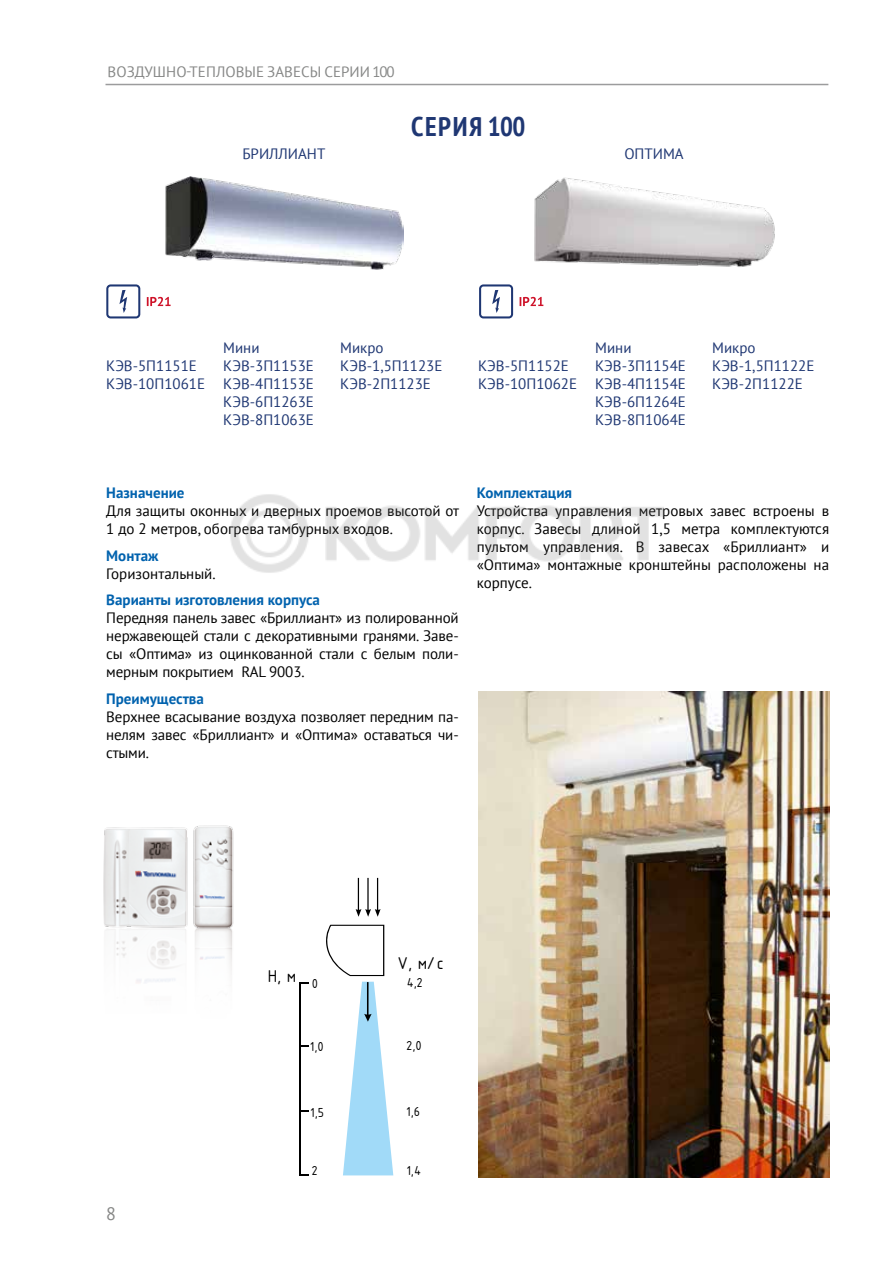
<style>
.page{position:relative;width:893px;height:1263px;background:#fff}
.page>*{position:absolute;margin:0;border:0;box-sizing:border-box;transform-origin:0 0}
.t1{font:700 condensed 27px "PT Sans";letter-spacing:.06em;color:#1f3773}
.t2{font:18px "PT Sans";color:#868786}
.t3{font:16.65px "GOST Common";color:#000}
.t4{font:15px/18px "PT Sans";letter-spacing:-.005em;color:#000;text-align:justify}
.t5{font:15px/18px "PT Sans";color:#1f3773}
.t6{font:700 15px "PT Sans";color:#0062ae}
.t7{font:15px "PT Sans";letter-spacing:.005em;color:#868786}
.t8{font:12.6px "GOST Common";color:#000}
</style>
<div class="page">
<hr style="left:105px;top:84px;width:723px;height:1px;background:#9c9c9d">
<img style="left:114px;top:931px;width:118px;height:52px">
<img style="left:103px;top:825px;width:131px;height:106px">
<svg style="left:106px;top:284px;width:34px;height:34px"></svg>
<svg style="left:147px;top:297px;width:24px;height:9px"></svg>
<svg style="left:479px;top:284px;width:34px;height:34px"></svg>
<svg style="left:520px;top:297px;width:23px;height:9px"></svg>
<img style="left:534px;top:177px;width:241px;height:90px">
<img style="left:165px;top:176px;width:238px;height:94px">
<svg style="left:326px;top:925px;width:58px;height:51px"></svg>
<svg style="left:356px;top:878px;width:25px;height:39px"></svg>
<svg style="left:301px;top:1045px;width:8px;height:2px"></svg>
<hr style="left:299px;top:982px;width:2px;height:193px;background:#000">
<svg style="left:301px;top:1110px;width:8px;height:2px"></svg>
<svg style="left:343px;top:982px;width:50px;height:193px"></svg>
<img style="left:478px;top:692px;width:351px;height:486px">
<img style="left:230px;top:494px;width:434px;height:79px">
<p class="t7" style="left:108px;top:62px;width:289px">ВОЗДУШНО-ТЕПЛОВЫЕ ЗАВЕСЫ СЕРИИ 100</p>
<h1 class="t1" style="left:411px;top:108px;width:116px">СЕРИЯ 100</h1>
<p class="t5" style="left:242px;top:145px;width:84px">БРИЛЛИАНТ</p>
<p class="t5" style="left:624px;top:145px;width:61px">ОПТИМА</p>
<p class="t5" style="left:106px;top:356px;width:100px">КЭВ-5П1151Е<br>КЭВ-10П1061Е</p>
<p class="t5" style="left:223px;top:338px;width:92px">Мини<br>КЭВ-3П1153Е<br>КЭВ-4П1153Е<br>КЭВ-6П1263Е<br>КЭВ-8П1063Е</p>
<p class="t5" style="left:340px;top:338px;width:104px">Микро<br>КЭВ-1,5П1123Е<br>КЭВ-2П1123Е</p>
<p class="t5" style="left:478px;top:356px;width:100px">КЭВ-5П1152Е<br>КЭВ-10П1062Е</p>
<p class="t5" style="left:595px;top:338px;width:92px">Мини<br>КЭВ-3П1154Е<br>КЭВ-4П1154Е<br>КЭВ-6П1264Е<br>КЭВ-8П1064Е</p>
<p class="t5" style="left:712px;top:338px;width:104px">Микро<br>КЭВ-1,5П1122Е<br>КЭВ-2П1122Е</p>
<p class="t6" style="left:106px;top:483px;width:80px">Назначение</p>
<p class="t4" style="left:106px;top:501px;width:354px">Для защиты оконных и дверных проемов высотой от<br>1 до 2 метров, обогрева тамбурных входов.</p>
<p class="t6" style="left:106px;top:545px;width:54px">Монтаж</p>
<p class="t4" style="left:106px;top:564px;width:111px">Горизонтальный.</p>
<p class="t6" style="left:106px;top:590px;width:215px">Варианты изготовления корпуса</p>
<p class="t4" style="left:106px;top:608px;width:354px">Передняя панель завес «Бриллиант» из полированной нержавеющей стали с декоративными гранями. Заве&shy;сы «Оптима» из оцинкованной стали с белым поли&shy;мерным покрытием RAL 9003.</p>
<p class="t6" style="left:106px;top:688px;width:99px">Преимущества</p>
<p class="t4" style="left:106px;top:707px;width:354px">Верхнее всасывание воздуха позволяет передним па&shy;нелям завес «Бриллиант» и «Оптима» оставаться чи&shy;стыми.</p>
<p class="t6" style="left:477px;top:483px;width:97px">Комплектация</p>
<p class="t4" style="left:477px;top:501px;width:354px">Устройства управления метровых завес встроены в корпус. Завесы длиной 1,5 метра комплектуются пультом управления. В завесах «Бриллиант» и «Оптима» монтажные кронштейны расположены на корпусе.</p>
<p class="t2" style="left:106px;top:1202px;width:11px">8</p>
<p class="t3" style="left:268px;top:970px;width:30px">H, м</p>
<p class="t8" style="left:312px;top:979px;width:8px">0</p>
<p class="t3" style="left:397px;top:957px;width:48px">V, м/с</p>
<p class="t8" style="left:407px;top:978px;width:17px">4 2,</p>
<p class="t8" style="left:310px;top:1042px;width:15px">1,0</p>
<p class="t8" style="left:406px;top:1041px;width:17px">2,0</p>
<p class="t8" style="left:310px;top:1107px;width:15px">1,5</p>
<p class="t8" style="left:406px;top:1107px;width:15px">1,6</p>
<p class="t8" style="left:312px;top:1166px;width:8px">2</p>
<p class="t8" style="left:406px;top:1166px;width:16px">1,4</p>
</div>
